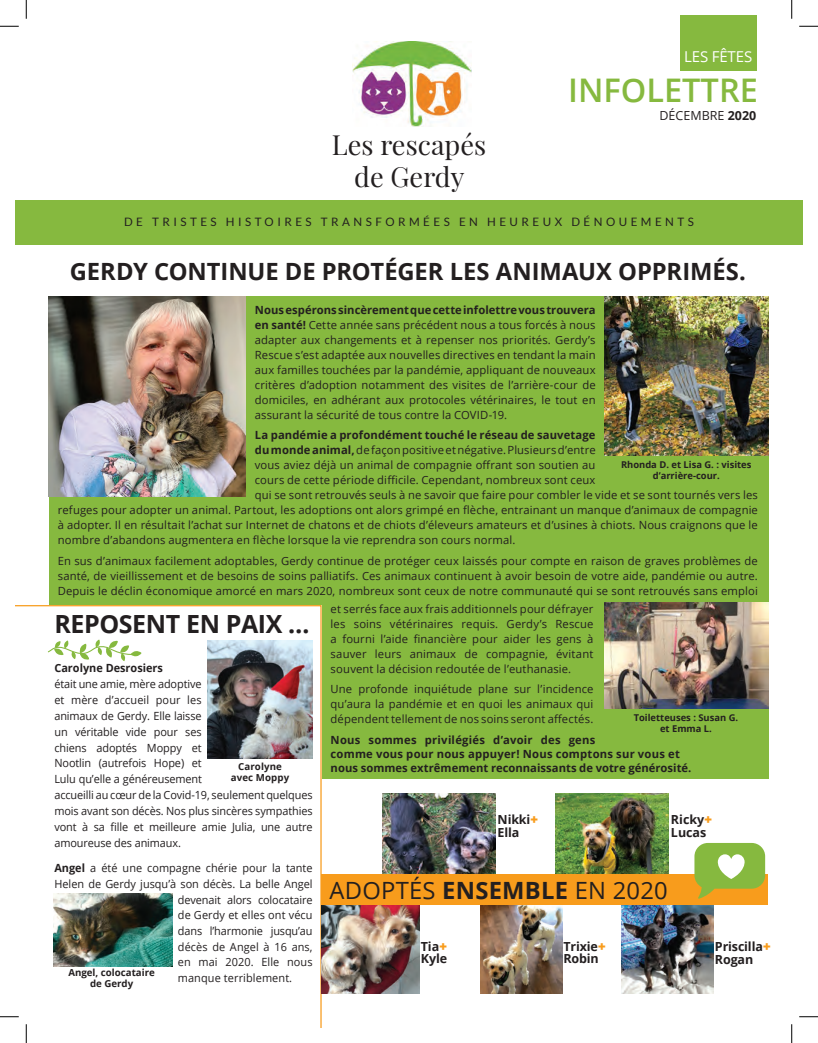
<style>
.page{position:relative;width:818px;height:1043px;background:#fff}
.page>*{position:absolute;margin:0;border:0;box-sizing:border-box;transform-origin:0 0}
.t1{font:600 32.5px "Open Sans";color:#86b93f}
.t2{font:27.12px/32.6px "Playfair Display";color:#231f20;text-align:center}
.t3{font:700 25px "Open Sans";letter-spacing:-.015em;color:#231f20}
.t4{font:700 23.75px "Open Sans";letter-spacing:-.005em;color:#231f20}
.t5{font:23.75px "Open Sans";letter-spacing:.01em;color:#231f20}
.t6{font:15px "Open Sans";letter-spacing:-.01em;color:#fff}
.t7{font:700 12.5px/12.5px "Open Sans";letter-spacing:-.01em;color:#231f20}
.t8{font:12.5px "Open Sans";color:#231f20}
.t9{font:11.62px "Lato";letter-spacing:.3em;color:#231f20}
.t10{font:11.25px/15px "Open Sans";letter-spacing:.01em;color:#231f20;text-align:justify}
.t11{font:11.25px/16px "Open Sans";letter-spacing:-.01em;color:#231f20}
.t12{font:700 11.25px/13.8px "Open Sans";letter-spacing:.01em;color:#231f20}
.t13{font:700 9.75px/11.2px "Open Sans";color:#231f20;text-align:center}
.t14{font:700 9.38px/11.2px "Open Sans";color:#231f20;text-align:center}
.s1{font-weight:700}
.s2{font-family:"Arial";font-weight:900;color:#f89c1c}
</style>
<div class="page">
<img style="left:555px;top:794px;width:114px;height:80px">
<div style="left:15px;top:201px;width:787px;height:44px;background:#86b93f"></div>
<div style="left:49px;top:296px;width:719px;height:483px;background:#86b93f"></div>
<svg style="left:15px;top:605px;width:306px;height:423px"></svg>
<img style="left:49px;top:296px;width:197px;height:200px">
<img style="left:604px;top:296px;width:164px;height:160px">
<img style="left:604px;top:602px;width:164px;height:107px">
<svg style="left:48px;top:639px;width:94px;height:22px"></svg>
<img style="left:207px;top:640px;width:105px;height:118px">
<img style="left:53px;top:893px;width:119px;height:73px">
<div style="left:680px;top:15px;width:76px;height:55px;background:#86b93f"></div>
<img style="left:353px;top:42px;width:118px;height:84px">
<img style="left:621px;top:904px;width:92px;height:89px">
<img style="left:480px;top:904px;width:82px;height:89px">
<img style="left:322px;top:904px;width:98px;height:89px">
<img style="left:382px;top:794px;width:114px;height:80px">
<div style="left:321px;top:874px;width:447px;height:30px;background:#f89c1c"></div>
<svg style="left:694px;top:843px;width:71px;height:55px"></svg>
<svg style="left:0;top:25px;width:19px;height:2px"></svg>
<svg style="left:799px;top:25px;width:19px;height:2px"></svg>
<svg style="left:0;top:1015px;width:19px;height:2px"></svg>
<svg style="left:799px;top:1016px;width:19px;height:1px"></svg>
<svg style="left:25px;top:0;width:2px;height:19px"></svg>
<svg style="left:25px;top:1024px;width:2px;height:18px"></svg>
<svg style="left:791px;top:0;width:1px;height:19px"></svg>
<svg style="left:791px;top:1024px;width:1px;height:18px"></svg>
<h3 class="t6" style="left:684px;top:46px;width:70px">LES FÊTES</h3>
<h1 class="t1" style="left:568px;top:68px;width:191px">INFOLETTRE</h1>
<p class="t8" style="left:659px;top:107px;width:98px">DÉCEMBRE <span class="s1">2020</span></p>
<h2 class="t2" style="left:332px;top:128px;width:156px">Les rescapés de Gerdy</h2>
<p class="t9" style="left:124px;top:215px;width:571px">DE TRISTES HISTOIRES TRANSFORMÉES EN HEUREUX DÉNOUEMENTS</p>
<h3 class="t4" style="left:70px;top:254px;width:677px">GERDY CONTINUE DE PROTÉGER LES ANIMAUX OPPRIMÉS.</h3>
<p class="t10" style="left:255px;top:302px;width:342px"><span class="s1">Nous espérons sincèrement que cette infolettre vous trouvera en santé!</span> Cette année sans précédent nous a tous forcés à nous adapter aux changements et à repenser nos priorités. Gerdy’s Rescue s’est adaptée aux nouvelles directives en tendant la main aux familles touchées par la pandémie, appliquant de nouveaux critères d’adoption notamment des visites de l’arrière-cour de domiciles, en adhérant aux protocoles vétérinaires, le tout en assurant la sécurité de tous contre la COVID-19.</p>
<p class="t12" style="left:255px;top:428px;width:342px">La pandémie a profondément touché le réseau de sauvetage</p>
<p class="t10" style="left:255px;top:442px;width:342px"><span class="s1">du monde animal,</span> de façon positive et négative. Plusieurs d’entre</p>
<p class="t10" style="left:255px;top:457px;width:342px">vous aviez déjà un animal de compagnie offrant son soutien au</p>
<p class="t10" style="left:255px;top:472px;width:342px">cours de cette période difficile. Cependant, nombreux sont ceux</p>
<p class="t10" style="left:255px;top:487px;width:504px">qui se sont retrouvés seuls à ne savoir que faire pour combler le vide et se sont tournés vers les</p>
<p class="t10" style="left:58px;top:502px;width:701px">refuges pour adopter un animal. Partout, les adoptions ont alors grimpé en flèche, entrainant un manque d’animaux de compagnie</p>
<p class="t10" style="left:58px;top:517px;width:701px">à adopter. Il en résultait l’achat sur Internet de chatons et de chiots d’éleveurs amateurs et d’usines à chiots. Nous craignons que le</p>
<p class="t10" style="left:58px;top:532px;width:459px">nombre d’abandons augmentera en flèche lorsque la vie reprendra son cours normal.</p>
<p class="t10" style="left:58px;top:553px;width:701px">En sus d’animaux facilement adoptables, Gerdy continue de protéger ceux laissés pour compte en raison de graves problèmes de santé, de vieillissement et de besoins de soins palliatifs. Ces animaux continuent à avoir besoin de votre aide, pandémie ou autre.<br>Depuis le déclin économique amorcé en mars 2020, nombreux sont ceux de notre communauté qui se sont retrouvés sans emploi</p>
<p class="t14" style="left:621px;top:459px;width:132px">Rhonda D. et Lisa G. : visites d’arrière-cour.</p>
<h3 class="t3" style="left:54px;top:606px;width:256px">REPOSENT EN PAIX …</h3>
<p class="t12" style="left:54px;top:660px;width:110px">Carolyne Desrosiers</p>
<p class="t11" style="left:54px;top:675px;width:260px">était une amie, mère adoptive<br>et mère d’accueil pour les<br>animaux de Gerdy. Elle laisse<br>un véritable vide pour ses<br>chiens adoptés Moppy et<br>Nootlin (autrefois Hope) et<br>Lulu qu’elle a généreusement<br>accueilli au cœur de la Covid-19, seulement quelques mois avant son décès. Nos plus sincères sympathies vont à sa fille et meilleure amie Julia, une autre amoureuse des animaux.</p>
<p class="t10" style="left:54px;top:860px;width:260px"><span class="s1">Angel</span> a été une compagne chérie pour la tante</p>
<p class="t10" style="left:54px;top:876px;width:260px">Helen de Gerdy jusqu’à son décès. La belle Angel</p>
<p class="t11" style="left:178px;top:891px;width:136px">devenait alors colocataire</p>
<p class="t10" style="left:178px;top:907px;width:136px">de Gerdy et elles ont vécu</p>
<p class="t11" style="left:178px;top:922px;width:136px">dans l’harmonie jusqu’au</p>
<p class="t10" style="left:178px;top:938px;width:136px">décès de Angel à 16 ans,</p>
<p class="t10" style="left:178px;top:954px;width:136px">en mai 2020. Elle nous</p>
<p class="t10" style="left:178px;top:970px;width:116px">manque terriblement.</p>
<p class="t13" style="left:231px;top:760px;width:60px">Carolyne avec Moppy</p>
<p class="t13" style="left:68px;top:966px;width:88px">Angel, colocataire de Gerdy</p>
<p class="t10" style="left:330px;top:601px;width:264px">et serrés face aux frais additionnels pour défrayer les soins vétérinaires requis. Gerdy’s Rescue a fourni l’aide financière pour aider les gens à sauver leurs animaux de compagnie, évitant souvent la décision redoutée de l’euthanasie.</p>
<p class="t10" style="left:330px;top:681px;width:264px">Une profonde inquiétude plane sur l’incidence qu’aura la pandémie et en quoi les animaux qui dépendent tellement de nos soins seront affectés.</p>
<p class="t12" style="left:330px;top:732px;width:362px">Nous sommes privilégiés d’avoir des gens<br>comme vous pour nous appuyer! Nous comptons sur vous et nous sommes extrêmement reconnaissants de votre générosité.</p>
<p class="t14" style="left:633px;top:711px;width:106px">Toiletteuses : Susan G. et Emma L.</p>
<p class="t7" style="left:497px;top:813px;width:42px">Nikki<span class="s2">+<br></span>Ella</p>
<p class="t7" style="left:671px;top:813px;width:43px">Ricky<span class="s2">+<br></span>Lucas</p>
<h3 class="t5" style="left:329px;top:873px;width:340px">ADOPTÉS <span class="s1">ENSEMBLE</span> EN 2020</h3>
<p class="t7" style="left:420px;top:939px;width:28px">Tia<span class="s2">+<br></span>Kyle</p>
<p class="t7" style="left:563px;top:939px;width:44px">Trixie<span class="s2">+<br></span>Robin</p>
<p class="t7" style="left:714px;top:940px;width:58px">Priscilla<span class="s2">+<br></span>Rogan</p>
</div>
